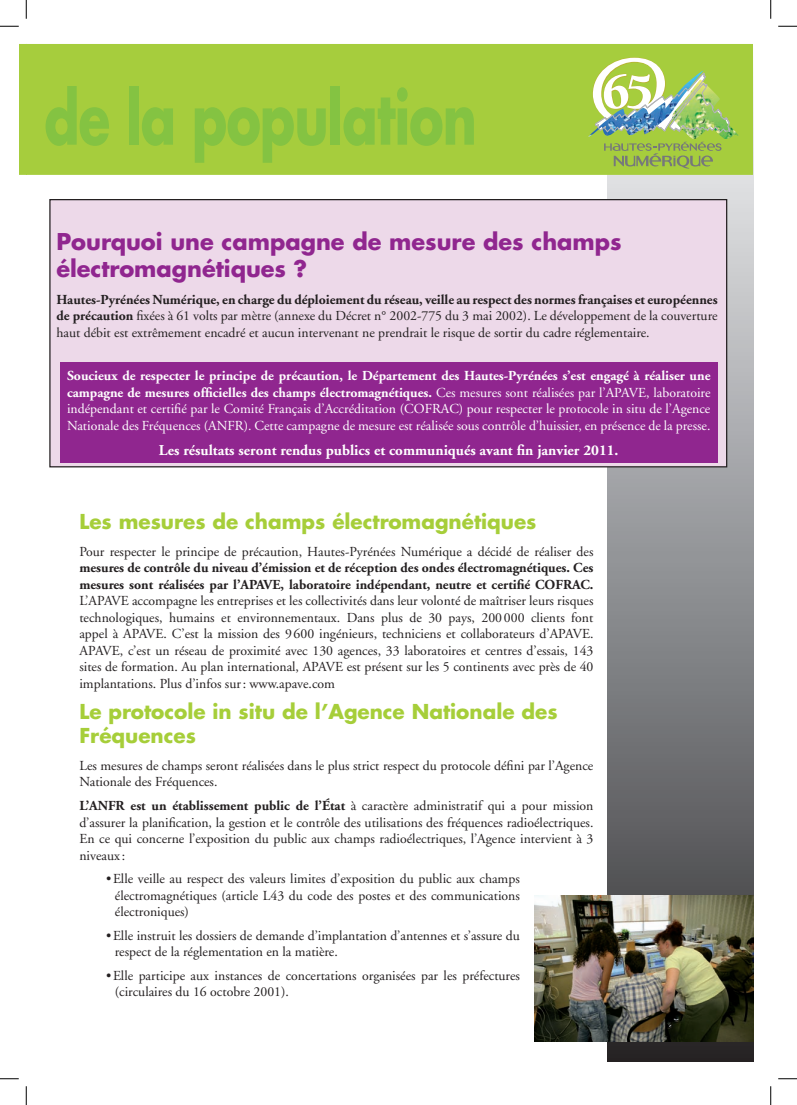
<style>
.page{position:relative;width:797px;height:1105px;background:#fff}
.page>*{position:absolute;margin:0;border:0;box-sizing:border-box;transform-origin:0 0}
.t1{font:700 70.62px "Futura";letter-spacing:-.02em;color:#84c342;scale:.74 1}
.t2{font:700 22.5px/27px "Futura";color:#90268f}
.t3{font:700 20px/24px "Futura";color:#a6ce39}
.t4{font:700 15px "Adobe Garamond";color:#fff}
.t5{font:13.75px/16.5px "Adobe Garamond";color:#231f20;text-align:justify}
.t6{font:13.75px/16.5px "Adobe Garamond";color:#fff;text-align:justify}
.t7{font:700 13.75px/16.5px "Adobe Garamond";color:#231f20}
.s1{font-weight:700}
</style>
<div class="page">
<svg style="left:19px;top:44px;width:7px;height:131px"></svg>
<svg style="left:607px;top:175px;width:146px;height:886px;background:#828486"></svg>
<div style="left:26px;top:44px;width:727px;height:131px;background:#a6cd3d"></div>
<svg style="left:604px;top:142px;width:117px;height:27px;background:#99b64d"></svg>
<img style="left:588px;top:71px;width:84px;height:67px">
<img style="left:672px;top:79px;width:67px;height:60px">
<img style="left:592px;top:57px;width:138px;height:76px">
<div style="left:46px;top:86px;width:428px;height:77px;background:#a6cd3d"></div>
<div style="left:50px;top:200px;width:676px;height:267px;background:#edd9e9"></div>
<div style="left:49px;top:199px;width:678px;height:268px;border:1px solid #231f20"></div>
<img style="left:534px;top:895px;width:220px;height:147px">
<div style="left:60px;top:363px;width:657px;height:100px;background:#90268f"></div>
<svg style="left:0;top:25px;width:19px;height:2px"></svg>
<svg style="left:778px;top:25px;width:19px;height:2px"></svg>
<svg style="left:0;top:1078px;width:19px;height:1px"></svg>
<svg style="left:778px;top:1078px;width:19px;height:1px"></svg>
<svg style="left:25px;top:0;width:2px;height:19px"></svg>
<svg style="left:25px;top:1086px;width:2px;height:19px"></svg>
<svg style="left:770px;top:0;width:1px;height:19px"></svg>
<svg style="left:770px;top:1086px;width:1px;height:19px"></svg>
<h1 class="t1" style="left:44px;top:71px;width:586px">de la population</h1>
<h2 class="t2" style="left:56px;top:227px;width:567px">Pourquoi une campagne de mesure des champs électromagnétiques ?</h2>
<p class="t5" style="left:56px;top:292px;width:662px"><span class="s1">Hautes-Pyrénées Numérique, en charge du déploiement du réseau, veille au respect des normes françaises et européennes de précaution</span> fixées à 61 volts par mètre (annexe du Décret n° 2002-775 du 3 mai 2002). Le développement de la couverture haut débit est extrêmement encadré et aucun intervenant ne prendrait le risque de sortir du cadre réglementaire.</p>
<p class="t6" style="left:67px;top:368px;width:645px"><span class="s1">Soucieux de respecter le principe de précaution, le Département des Hautes-Pyrénées s’est engagé à réaliser une campagne de mesures officielles des champs électromagnétiques.</span> Ces mesures sont réalisées par l’APAVE, laboratoire indépendant et certifié par le Comité Français d’Accréditation (COFRAC) pour respecter le protocole in situ de l’Agence Nationale des Fréquences (ANFR). Cette campagne de mesure est réalisée sous contrôle d’huissier, en présence de la presse.</p>
<p class="t4" style="left:159px;top:442px;width:461px">Les résultats seront rendus publics et communiqués avant fin janvier 2011.</p>
<h3 class="t3" style="left:79px;top:509px;width:458px">Les mesures de champs électromagnétiques</h3>
<p class="t5" style="left:79px;top:543px;width:515px">Pour respecter le principe de précaution, Hautes-Pyrénées Numérique a décidé de réaliser des</p>
<p class="t7" style="left:79px;top:560px;width:515px">mesures de contrôle du niveau d’émission et de réception des ondes électromagnétiques. Ces mesures sont réalisées par l’APAVE, laboratoire indépendant, neutre et certifié COFRAC.</p>
<p class="t5" style="left:79px;top:593px;width:515px">L’APAVE accompagne les entreprises et les collectivités dans leur volonté de maîtriser leurs risques technologiques, humains et environnementaux. Dans plus de 30 pays, 200 000 clients font appel à APAVE. C’est la mission des 9 600 ingénieurs, techniciens et collaborateurs d’APAVE.<br>APAVE, c’est un réseau de proximité avec 130 agences, 33 laboratoires et centres d’essais, 143 sites de formation. Au plan international, APAVE est présent sur les 5 continents avec près de 40 implantations. Plus d’infos sur : www.apave.com</p>
<h3 class="t3" style="left:79px;top:699px;width:479px">Le protocole in situ de l’Agence Nationale des<br>Fréquences</h3>
<p class="t5" style="left:79px;top:758px;width:515px">Les mesures de champs seront réalisées dans le plus strict respect du protocole défini par l’Agence<br>Nationale des Fréquences.</p>
<p class="t5" style="left:79px;top:798px;width:515px"><span class="s1">L’ANFR est un établissement public de l’État</span> à caractère administratif qui a pour mission d’assurer la planification, la gestion et le contrôle des utilisations des fréquences radioélectriques.<br>En ce qui concerne l’exposition du public aux champs radioélectriques, l’Agence intervient à 3 niveaux :</p>
<p class="t5" style="left:115px;top:871px;width:406px;text-indent:-9px">• Elle veille au respect des valeurs limites d’exposition du public aux champs électromagnétiques (article L43 du code des postes et des communications électroniques)</p>
<p class="t5" style="left:115px;top:927px;width:406px;text-indent:-9px">• Elle instruit les dossiers de demande d’implantation d’antennes et s’assure du respect de la réglementation en la matière.</p>
<p class="t5" style="left:115px;top:967px;width:406px;text-indent:-9px">• Elle participe aux instances de concertations organisées par les préfectures (circulaires du 16 octobre 2001).</p>
</div>
